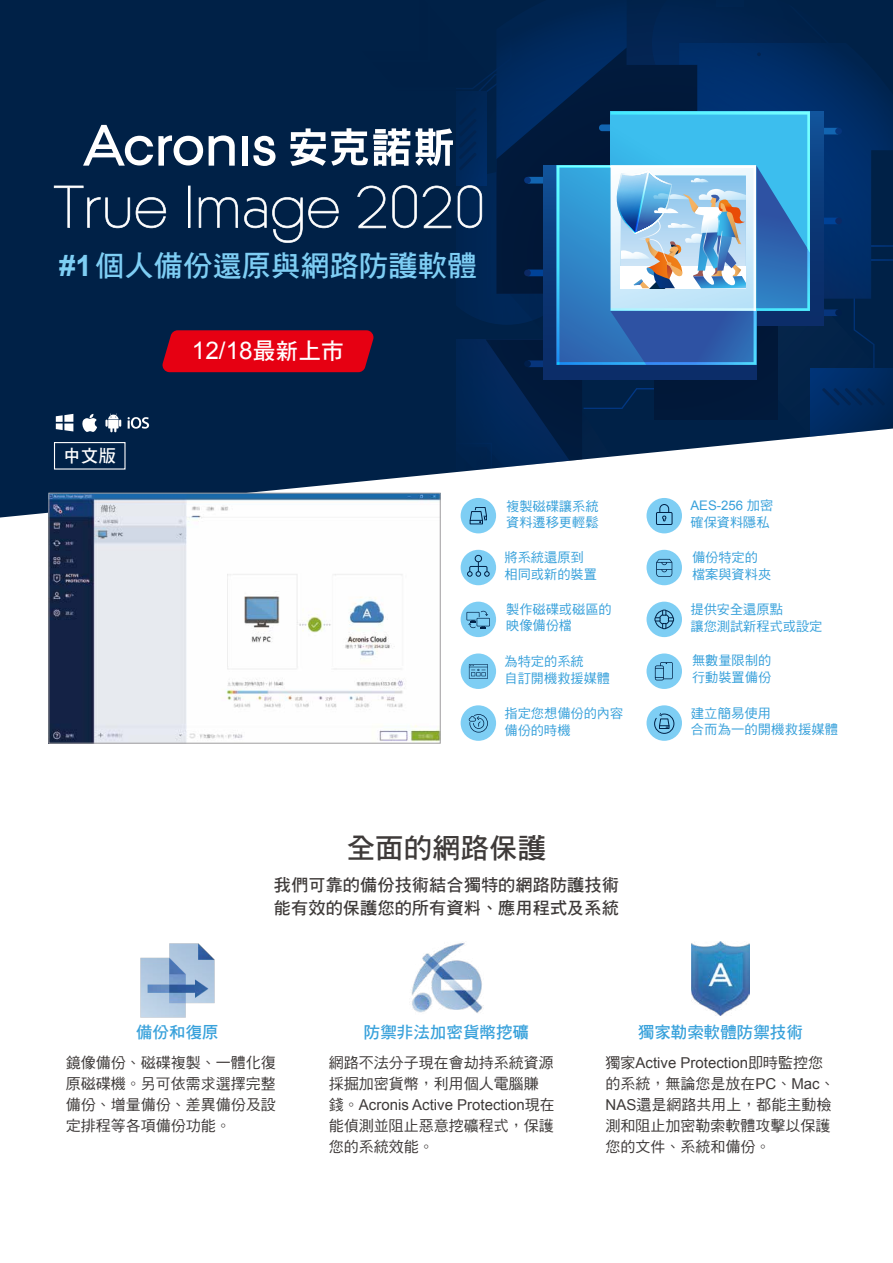
<style>
.page{position:relative;width:893px;height:1263px;background:#fff}
.page>*{position:absolute;margin:0;border:0;box-sizing:border-box;transform-origin:0 0}
.t1{font:29.4px "DF Hei Std W7";color:#7ecef4}
.t2{font:28.5px "DF Hei Std W7";color:#3e3a39}
.t3{font:24.3px "Arial";color:#fff}
.t4{font:17.55px "DF Hei Std W7";color:#fff}
.t5{font:17.25px/22.5px "DF Hei Std W7";color:#3e3a39}
.t6{font:16.5px "DF Hei Std W7";color:#38a1db}
.t7{font:15px/21px "DF Hei Std W5";color:#3e3a39}
.t8{font:15px "Arial";color:#3e3a39}
.t9{font:13.2px/16.5px "DF Hei Std W5";color:#38a1db}
.t10{font:13.2px "Arial";color:#38a1db}
.s1{font-family:"Arial";font-weight:700}
.s2{font-family:"DF Hei Std W7";font-size:22.8px}
.s3{font-family:"DF Hei Std W5"}
.s4{font-family:"Arial"}
</style>
<div class="page">
<div style="left:0;top:0;width:54px;height:517px;background:#002147"></div>
<img style="left:50px;top:495px;width:389px;height:247px">
<div style="left:461px;top:705px;width:35px;height:36px;background:#7ecef4;border-radius:50%"></div>
<svg style="left:469px;top:714px;width:19px;height:18px"></svg>
<div style="left:646px;top:550px;width:36px;height:35px;background:#7ecef4;border-radius:50%"></div>
<svg style="left:656px;top:559px;width:16px;height:18px"></svg>
<div style="left:461px;top:653px;width:35px;height:36px;background:#7ecef4;border-radius:50%"></div>
<svg style="left:469px;top:664px;width:19px;height:15px"></svg>
<div style="left:646px;top:498px;width:36px;height:35px;background:#7ecef4;border-radius:50%"></div>
<div style="left:656px;top:512px;width:16px;height:13px;border:1px solid #002147"></div>
<div style="left:646px;top:653px;width:36px;height:36px;background:#7ecef4;border-radius:50%"></div>
<svg style="left:655px;top:662px;width:18px;height:18px"></svg>
<div style="left:461px;top:602px;width:35px;height:35px;background:#7ecef4;border-radius:50%"></div>
<svg style="left:466px;top:611px;width:24px;height:17px"></svg>
<div style="left:461px;top:550px;width:35px;height:35px;background:#7ecef4;border-radius:50%"></div>
<div style="left:475px;top:555px;width:7px;height:7px;border:1px solid #002147;border-radius:50%"></div>
<svg style="left:467px;top:562px;width:22px;height:14px"></svg>
<div style="left:646px;top:602px;width:36px;height:35px;background:#7ecef4;border-radius:50%"></div>
<svg style="left:654px;top:609px;width:20px;height:20px"></svg>
<div style="left:461px;top:498px;width:35px;height:35px;background:#7ecef4;border-radius:50%"></div>
<div style="left:470px;top:520px;width:13px;height:4px;border:1px solid #002147"></div>
<div style="left:646px;top:705px;width:36px;height:36px;background:#7ecef4;border-radius:50%"></div>
<svg style="left:654px;top:713px;width:21px;height:21px"></svg>
<img style="left:140px;top:943px;width:75px;height:75px">
<img style="left:411px;top:942px;width:72px;height:71px">
<img style="left:692px;top:941px;width:57px;height:74px">
<svg style="left:54px;top:0;width:839px;height:523px;background:#304e72"></svg>
<div style="left:54px;top:442px;width:72px;height:28px;border:1px solid #fff"></div>
<h1 class="t1" style="left:59px;top:249px;width:419px"><span class="s1">#1</span>個人備份還原與網路防護軟體</h1>
<p class="t4" style="left:63px;top:446px;width:54px">中文版</p>
<h3 class="t3" style="left:192px;top:335px;width:154px">12/18<span class="s2">最新上市</span></h3>
<p class="t9" style="left:506px;top:497px;width:94px">複製磁碟讓系統資料遷移更輕鬆</p>
<p class="t10" style="left:690px;top:497px;width:84px">AES-256 <span class="s3">加密</span></p>
<p class="t9" style="left:690px;top:513px;width:81px">確保資料隱私</p>
<p class="t9" style="left:505px;top:549px;width:94px">將系統還原到相同或新的裝置</p>
<p class="t9" style="left:692px;top:549px;width:81px">備份特定的檔案與資料夾</p>
<p class="t9" style="left:506px;top:601px;width:107px">製作磁碟或磁區的映像備份檔</p>
<p class="t9" style="left:690px;top:601px;width:133px">提供安全還原點<br>讓您測試新程式或設定</p>
<p class="t9" style="left:505px;top:653px;width:107px">為特定的系統<br>自訂開機救援媒體</p>
<p class="t9" style="left:692px;top:652px;width:81px">無數量限制的行動裝置備份</p>
<p class="t9" style="left:505px;top:705px;width:120px">指定您想備份的內容備份的時機</p>
<p class="t9" style="left:691px;top:704px;width:149px">建立簡易使用<br>合而為一的開機救援媒體</p>
<h2 class="t2" style="left:347px;top:832px;width:201px">全面的網路保護</h2>
<p class="t5" style="left:274px;top:874px;width:346px">我們可靠的備份技術結合獨特的網路防護技術能有效的保護您的所有資料、應用程式及系統</p>
<p class="t6" style="left:136px;top:1023px;width:84px">備份和復原</p>
<p class="t6" style="left:364px;top:1023px;width:167px">防禦非法加密貨幣挖礦</p>
<p class="t6" style="left:638px;top:1023px;width:166px">獨家勒索軟體防禦技術</p>
<p class="t7" style="left:66px;top:1052px;width:211px;text-align:justify">鏡像備份、磁碟複製、一體化復原磁碟機。另可依需求選擇完整備份、增量備份、差異備份及設定排程等各項備份功能。</p>
<p class="t7" style="left:329px;top:1052px;width:226px">網路不法分子現在會劫持系統資源採掘加密貨幣，利用個人電腦賺</p>
<p class="t8" style="left:606px;top:1053px;width:219px"><span class="s3">獨家</span>Active Protection<span class="s3">即時監控您</span></p>
<p class="t7" style="left:606px;top:1073px;width:231px">的系統，無論您是放在<span class="s4">PC</span>、<span class="s4">Mac</span>、<br><span class="s4">NAS</span>還是網路共用上，都能主動檢測和阻止加密勒索軟體攻擊以保護您的文件、系統和備份。</p>
<p class="t8" style="left:329px;top:1095px;width:227px"><span class="s3">錢。</span>Acronis Active Protection<span class="s3">現在</span></p>
<p class="t7" style="left:329px;top:1115px;width:226px">能偵測並阻止惡意挖礦程式，保護您的系統效能。</p>
</div>
